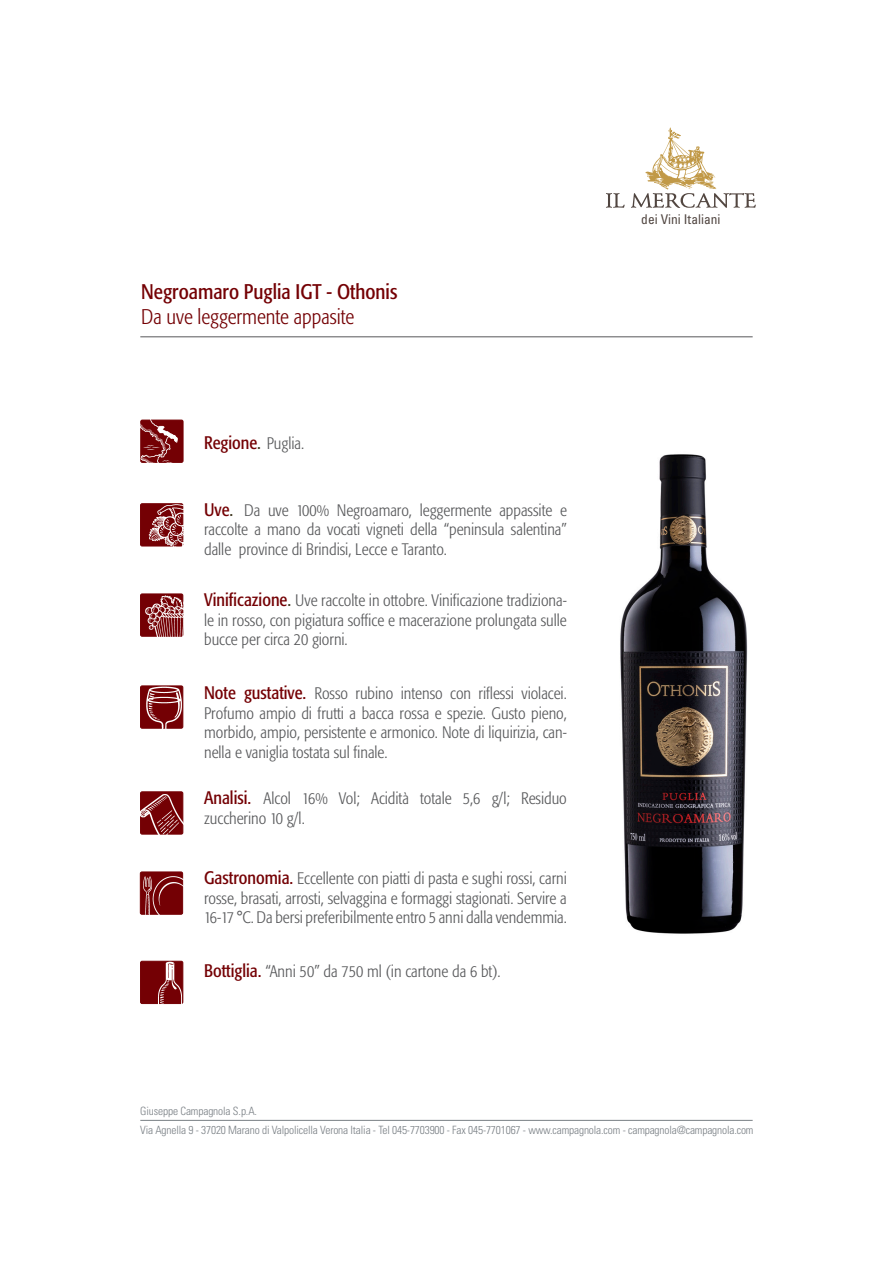
<style>
.page{position:relative;width:893px;height:1263px;background:#fff}
.page>*{position:absolute;margin:0;border:0;box-sizing:border-box;transform-origin:0 0}
.t1{font:condensed 21px "Formata";color:#740004}
.t2{font:300 condensed 21px "Formata";color:#740004}
.t3{font:condensed 18px "Formata";color:#740004}
.t4{font:300 condensed 16.5px/19.5px "Formata";color:#57585a;text-align:justify}
.t5{font:condensed 13.5px "Univers LT Std";color:#504540}
.t6{font:300 condensed 11.4px "Univers";letter-spacing:-.01em;color:#797f84}
.s1{color:#413923}
.s2{font-weight:300;font-size:16.5px;color:#57585a}
.s3{font-weight:400;font-size:18px;color:#740004}
.s4{font-weight:400;font-size:18px;color:#413923}
</style>
<div class="page">
<div style="left:141px;top:420px;width:42px;height:42px;background:#740004;border-radius:2px"></div>
<div style="left:141px;top:420px;width:42px;height:43px;border:1px solid #740004;border-radius:2px"></div>
<div style="left:141px;top:686px;width:42px;height:42px;background:#740004;border-radius:2px"></div>
<div style="left:140px;top:686px;width:43px;height:42px;border:1px solid #740004;border-radius:2px"></div>
<img style="left:147px;top:686px;width:37px;height:43px">
<div style="left:140px;top:792px;width:43px;height:42px;border:1px solid #740004;border-radius:2px"></div>
<img style="left:140px;top:793px;width:44px;height:42px">
<div style="left:140px;top:872px;width:43px;height:42px;background:#740004;border-radius:2px"></div>
<div style="left:140px;top:872px;width:43px;height:42px;border:1px solid #740004;border-radius:2px"></div>
<img style="left:144px;top:875px;width:40px;height:40px">
<div style="left:141px;top:961px;width:42px;height:42px;background:#740004;border-radius:2px"></div>
<div style="left:140px;top:961px;width:43px;height:43px;border:1px solid #740004;border-radius:2px"></div>
<img style="left:155px;top:962px;width:29px;height:43px">
<div style="left:141px;top:504px;width:42px;height:42px;background:#740004;border-radius:2px"></div>
<div style="left:140px;top:503px;width:43px;height:43px;border:1px solid #740004;border-radius:2px"></div>
<img style="left:148px;top:503px;width:36px;height:44px">
<div style="left:141px;top:594px;width:42px;height:42px;background:#740004;border-radius:2px"></div>
<div style="left:140px;top:594px;width:43px;height:42px;border:1px solid #740004;border-radius:2px"></div>
<img style="left:146px;top:595px;width:38px;height:42px">
<hr style="left:140px;top:1120px;width:613px;height:1px;background:#797f84">
<hr style="left:140px;top:337px;width:613px;height:1px;background:#57585a">
<svg style="left:606px;top:193px;width:19px;height:15px"></svg>
<svg style="left:631px;top:128px;width:125px;height:80px"></svg>
<img style="left:140px;top:419px;width:37px;height:44px">
<img style="left:156px;top:425px;width:22px;height:18px">
<img style="left:620px;top:454px;width:128px;height:480px">
<p class="t1" style="left:141px;top:279px;width:258px">Negroamaro Puglia IGT - Othonis</p>
<p class="t2" style="left:141px;top:304px;width:215px">Da uve leggermente appasite</p>
<p class="t3" style="left:204px;top:432px;width:102px">Regione<span class="s1">.</span> <span class="s2">Puglia.</span></p>
<p class="t4" style="left:204px;top:501px;width:364px"><span class="s3">Uve</span><span class="s4">.</span> Da uve 100% Negroamaro, leggermente appassite e</p>
<p class="t4" style="left:204px;top:520px;width:364px">raccolte a mano da vocati vigneti della “peninsula salentina”</p>
<p class="t4" style="left:204px;top:540px;width:244px">dalle province di Brindisi, Lecce e Taranto.</p>
<p class="t4" style="left:204px;top:591px;width:364px"><span class="s3">Vinificazione</span><span class="s4">.</span> Uve raccolte in ottobre. Vinificazione tradiziona&shy;le in rosso, con pigiatura soffice e macerazione prolungata sulle bucce per circa 20 giorni.</p>
<p class="t4" style="left:204px;top:684px;width:364px"><span class="s3">Note gustative.</span> Rosso rubino intenso con riflessi violacei.</p>
<p class="t4" style="left:204px;top:704px;width:364px">Profumo ampio di frutti a bacca rossa e spezie. Gusto pieno, morbido, ampio, persistente e armonico. Note di liquirizia, can&shy;nella e vaniglia tostata sul finale.</p>
<p class="t4" style="left:204px;top:789px;width:364px"><span class="s3">Analisi.</span> Alcol 16% Vol; Acidità totale 5,6 g/l; Residuo</p>
<p class="t4" style="left:204px;top:808px;width:102px">zuccherino 10 g/l.</p>
<p class="t4" style="left:204px;top:869px;width:364px"><span class="s3">Gastronomia.</span> Eccellente con piatti di pasta e sughi rossi, carni rosse, brasati, arrosti, selvaggina e formaggi stagionati. Servire a 16-17 °C. Da bersi preferibilmente entro 5 anni dalla vendemmia.</p>
<p class="t4" style="left:204px;top:961px;width:298px"><span class="s3">Bottiglia.</span> “Anni 50” da 750 ml (in cartone da 6 bt).</p>
<p class="t5" style="left:641px;top:211px;width:81px">dei Vini Italiani</p>
<p class="t6" style="left:140px;top:1104px;width:118px">Giuseppe Campagnola S.p.A.</p>
<p class="t6" style="left:140px;top:1123px;width:615px">Via Agnella 9 - 37020 Marano di Valpolicella Verona Italia - Tel 045-7703900 - Fax 045-7701067 - www.campagnola.com - campagnola@campagnola.com</p>
</div>
